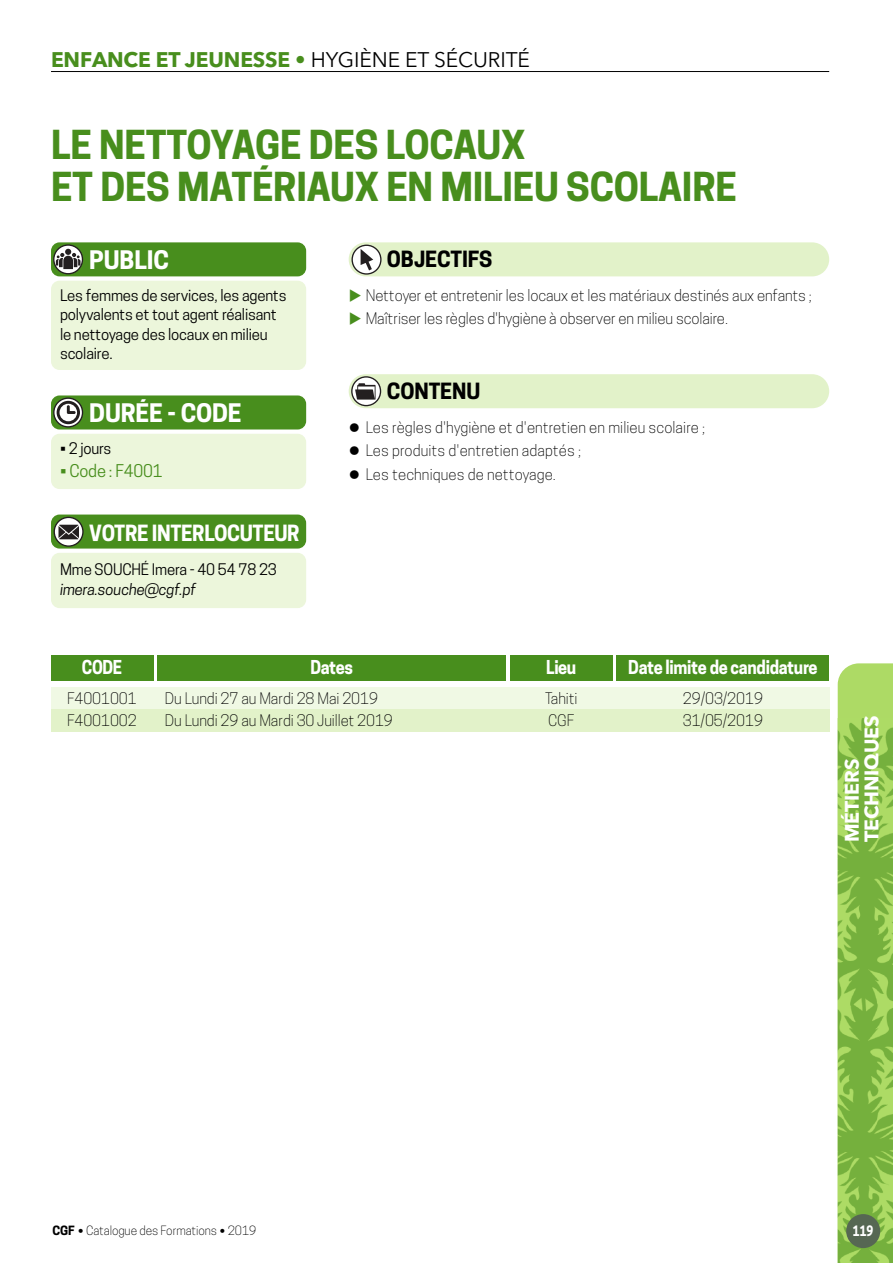
<style>
.page{position:relative;width:893px;height:1263px;background:#fff}
.page>*{position:absolute;margin:0;border:0;box-sizing:border-box;transform-origin:0 0}
.t1{font:700 37.5px/42px "Cooper Hewitt";letter-spacing:-.005em;color:#488e1d}
.t2{font:700 24px "Cooper Hewitt";letter-spacing:-.005em;color:#fff}
.t3{font:700 21px "Avenir Next LT Pro";letter-spacing:-.005em;color:#488e1d}
.t4{font:700 21px "Cooper Hewitt";letter-spacing:-.02em;color:#fff;scale:.95 1}
.t5{font:700 21px "Cooper Hewitt";letter-spacing:-.005em;color:#000}
.t6{font:700 19.5px/19.5px "Avenir Next LT Pro";letter-spacing:-.005em;color:#fff}
.t7{font:700 18px "Cooper Hewitt";letter-spacing:-.02em;color:#fff;scale:.9 1}
.t8{font:16.5px "Cooper Hewitt";letter-spacing:-.01em;color:#488e1d}
.t9{font:300 15px/22.5px "Cooper Hewitt";letter-spacing:-.005em;color:#000}
.t10{font:15px/19.5px "Cooper Hewitt";letter-spacing:-.01em;color:#000}
.t11{font:italic 15px "Cooper Hewitt";letter-spacing:-.01em;color:#000}
.t12{font:700 13.5px "Cooper Hewitt";color:#fff;scale:.85 1}
.t13{font:300 12px "Cooper Hewitt";letter-spacing:-.005em;color:#000}
.s1{font-weight:400;color:#000}
.s2{color:#488e1d}
.s3{font-weight:700}
.s4{font-family:"Bodoni Poster";font-weight:400}
</style>
<div class="page">
<div style="left:838px;top:663px;width:55px;height:56px;background:#adda65"></div>
<img style="left:838px;top:719px;width:55px;height:544px">
<div style="left:846px;top:1214px;width:34px;height:34px;background:#566753;border-radius:50%"></div>
<hr style="left:51px;top:71px;width:778px;height:1px;background:#000">
<div style="left:51px;top:281px;width:255px;height:89px;background:#ecf6db;border-radius:9px"></div>
<div style="left:51px;top:242px;width:255px;height:34px;background:#488e1d;border-radius:9px"></div>
<svg style="left:52px;top:244px;width:32px;height:30px"></svg>
<div style="left:51px;top:434px;width:255px;height:55px;background:#ecf6db;border-radius:9px"></div>
<div style="left:51px;top:395px;width:255px;height:34px;background:#488e1d;border-radius:9px"></div>
<svg style="left:52px;top:397px;width:32px;height:30px"></svg>
<div style="left:51px;top:553px;width:255px;height:55px;background:#ecf6db;border-radius:9px"></div>
<div style="left:51px;top:514px;width:255px;height:35px;background:#488e1d;border-radius:9px"></div>
<svg style="left:54px;top:517px;width:30px;height:30px"></svg>
<div style="left:51px;top:687px;width:778px;height:22px;background:#f0f9e4"></div>
<div style="left:51px;top:709px;width:778px;height:23px;background:#e2f2c9"></div>
<div style="left:51px;top:655px;width:102px;height:25px;background:#488e1d"></div>
<div style="left:157px;top:655px;width:349px;height:25px;background:#488e1d"></div>
<div style="left:510px;top:655px;width:102px;height:25px;background:#488e1d"></div>
<div style="left:617px;top:655px;width:212px;height:25px;background:#488e1d"></div>
<div style="left:349px;top:242px;width:480px;height:34px;background:#e2f2c9;border-radius:17px"></div>
<svg style="left:351px;top:245px;width:31px;height:30px"></svg>
<div style="left:349px;top:374px;width:480px;height:34px;background:#e2f2c9;border-radius:17px"></div>
<svg style="left:350px;top:376px;width:32px;height:30px"></svg>
<h3 class="t3" style="left:51px;top:52px;width:480px">ENFANCE ET JEUNESSE • <span class="s1">HYGIÈNE ET SÉCURITÉ</span></h3>
<h1 class="t1" style="left:51px;top:124px;width:687px">LE NETTOYAGE DES LOCAUX<br>ET DES MATÉRIAUX EN MILIEU SCOLAIRE</h1>
<h2 class="t2" style="left:89px;top:246px;width:81px">PUBLIC</h2>
<p class="t10" style="left:60px;top:286px;width:228px">Les femmes de services, les agents polyvalents et tout agent réalisant le nettoyage des locaux en milieu scolaire.</p>
<h2 class="t2" style="left:89px;top:399px;width:154px">DURÉE - CODE</h2>
<p class="t10" style="left:60px;top:439px;width:53px">• 2 jours</p>
<p class="t8" style="left:60px;top:461px;width:104px">• Code : F4001</p>
<h3 class="t4" style="left:89px;top:520px;width:223px">VOTRE INTERLOCUTEUR</h3>
<p class="t10" style="left:60px;top:560px;width:218px">Mme SOUCHÉ Imera - 40 54 78 23</p>
<p class="t11" style="left:60px;top:580px;width:138px">imera.souche@cgf.pf</p>
<h3 class="t5" style="left:387px;top:247px;width:107px">OBJECTIFS</h3>
<p class="t9" style="left:349px;top:284px;width:465px"><span class="s2">◆</span> Nettoyer et entretenir les locaux et les matériaux destinés aux enfants ;</p>
<p class="t9" style="left:349px;top:308px;width:381px"><span class="s2">◆</span> Maîtriser les règles d'hygiène à observer en milieu scolaire.</p>
<h3 class="t5" style="left:387px;top:378px;width:95px">CONTENU</h3>
<p class="t9" style="left:349px;top:416px;width:358px">● Les règles d'hygiène et d'entretien en milieu scolaire ;</p>
<p class="t9" style="left:349px;top:439px;width:234px">● Les produits d'entretien adaptés ;</p>
<p class="t9" style="left:349px;top:463px;width:209px">● Les techniques de nettoyage.</p>
<p class="t7" style="left:82px;top:657px;width:46px">CODE</p>
<p class="t9" style="left:67px;top:687px;width:71px">F4001001<br>F4001002</p>
<p class="t7" style="left:310px;top:657px;width:49px">Dates</p>
<p class="t9" style="left:165px;top:687px;width:230px">Du Lundi 27 au Mardi 28 Mai 2019<br>Du Lundi 29 au Mardi 30 Juillet 2019</p>
<p class="t7" style="left:546px;top:657px;width:35px">Lieu</p>
<p class="t9" style="left:545px;top:687px;width:34px">Tahiti<br>CGF</p>
<p class="t7" style="left:628px;top:657px;width:212px">Date limite de candidature</p>
<p class="t9" style="left:683px;top:687px;width:82px">29/03/2019<br>31/05/2019</p>
<h3 class="t6" style="left:844px;top:842px;width:128px;rotate:-90deg">MÉTIERS<br>TECHNIQUES</h3>
<p class="t13" style="left:53px;top:1224px;width:205px"><span class="s3">CGF</span> <span class="s4">•</span> Catalogue des Formations <span class="s4">•</span> 2019</p>
<p class="t12" style="left:853px;top:1223px;width:26px">119</p>
</div>
